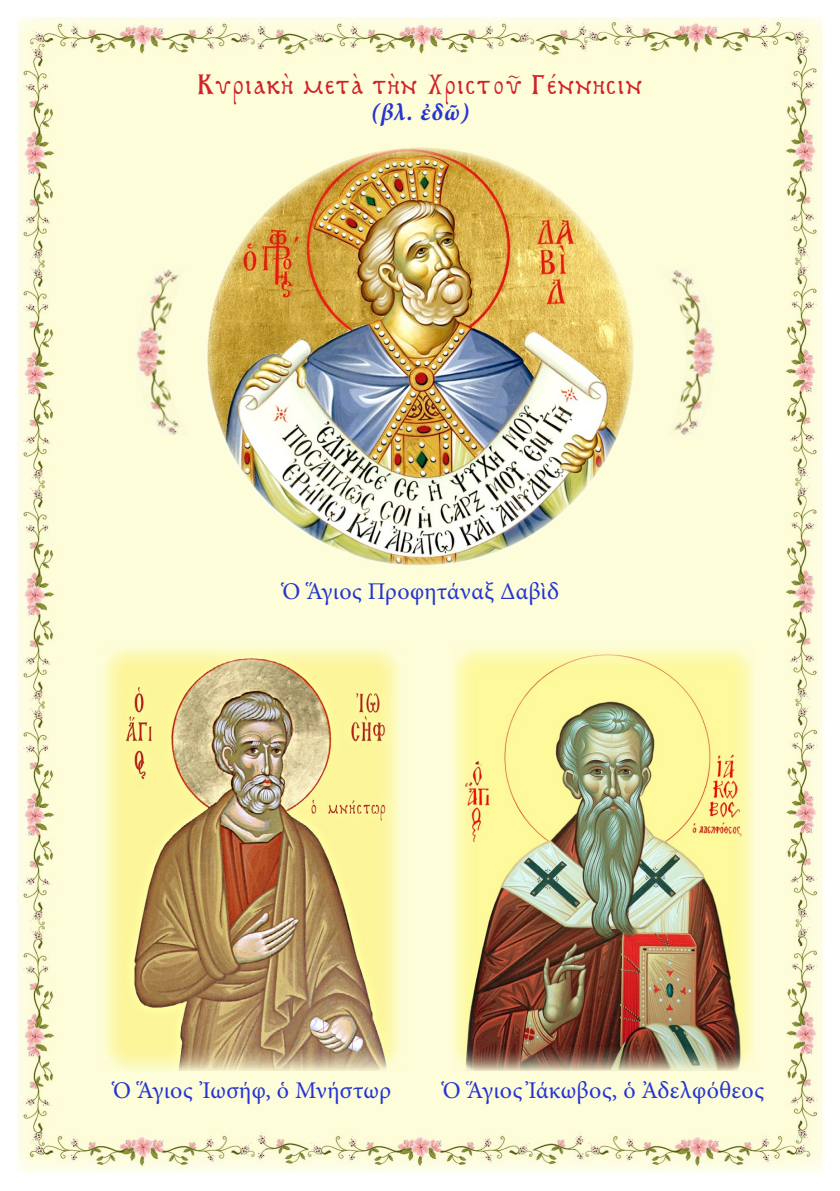
<style>
.page{position:relative;width:840px;height:1191px;background:#fff}
.page>*{position:absolute;margin:0;border:0;box-sizing:border-box;transform-origin:0 0}
.t1{font:28px "BYZIMAK";letter-spacing:.05em;color:#d1232a}
.t2{font:24px "Minion Pro";letter-spacing:.015em;color:#2534d0}
.t3{font:italic 700 24px "Minion Pro";color:#2534d0}
</style>
<div class="page">
<img style="left:17px;top:18px;width:805px;height:1155px">
<img style="left:104px;top:648px;width:296px;height:422px">
<img style="left:452px;top:648px;width:302px;height:422px">
<img style="left:204px;top:147px;width:431px;height:421px">
<img style="left:130px;top:266px;width:60px;height:171px">
<img style="left:658px;top:266px;width:63px;height:171px">
<p class="t1" style="left:198px;top:68px;width:445px">Κυριακὴ μετὰ τὴν Χριστοῦ Γέννησιν</p>
<p class="t3" style="left:371px;top:95px;width:99px">(βλ. ἐδῶ)</p>
<p class="t2" style="left:282px;top:575px;width:278px">Ὁ Ἅγιος Προφητάναξ Δαβὶδ</p>
<p class="t2" style="left:113px;top:1074px;width:279px">Ὁ Ἅγιος Ἰωσήφ, ὁ Μνήστωρ</p>
<p class="t2" style="left:442px;top:1074px;width:322px">Ὁ Ἅγιος Ἰάκωβος, ὁ Ἀδελφόθεος</p>
</div>
